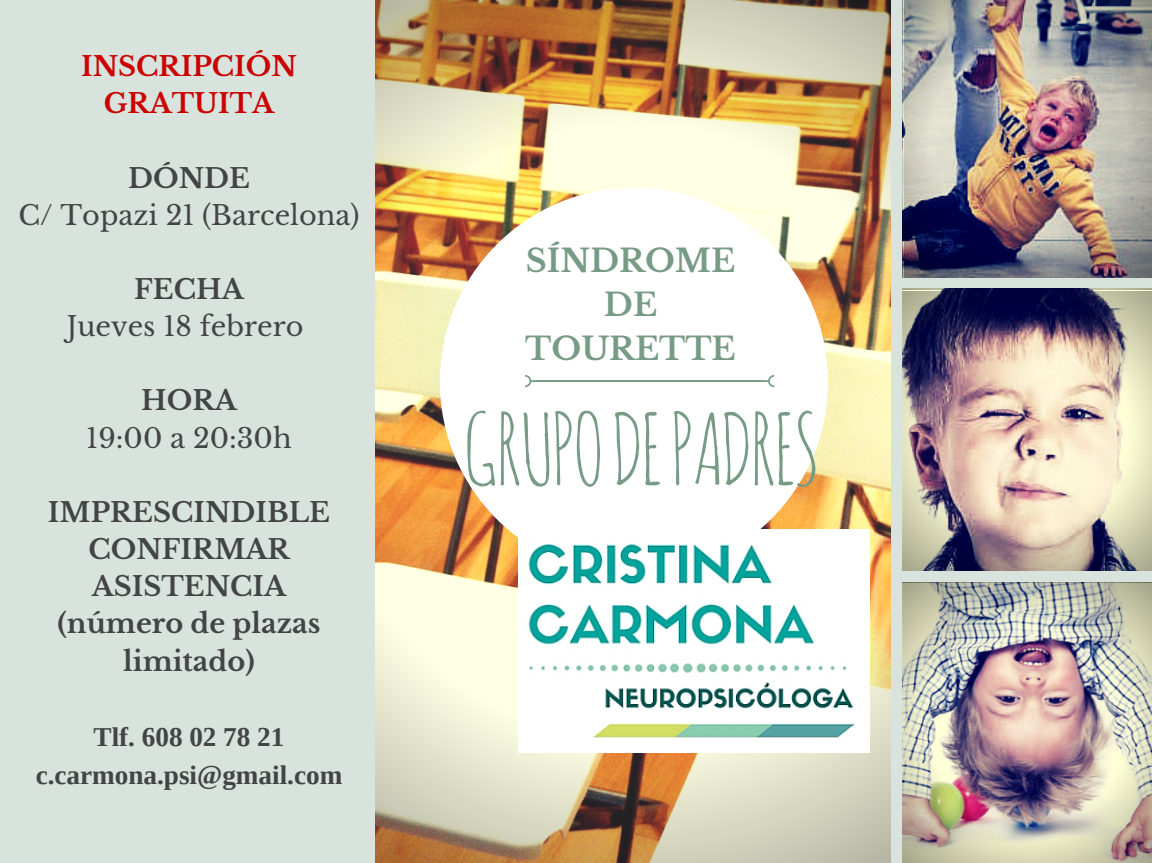
<style>
.page{position:relative;width:1152px;height:863px;background:#fff}
.page>*{position:absolute;margin:0;border:0;box-sizing:border-box;transform-origin:0 0}
.t1{font:96.6px "Amatic SC";letter-spacing:-.04em;color:#789b86}
.t2{font:700 31.65px/43.8px "Libre Baskerville";color:#789b86;text-align:center}
.t3{font:700 27.15px/37.2px "Libre Baskerville";color:#434446;text-align:center}
.t4{font:27.15px "Libre Baskerville";color:#434446}
.t5{font:700 27.15px/38.2px "Tinos";color:#434446;text-align:center}
.t6{font:700 27.15px/37.2px "Libre Baskerville";color:#c00;text-align:center}
</style>
<div class="page">
<div style="left:0;top:0;width:1152px;height:862px;background:#d9e3dd"></div>
<img style="left:376px;top:0;width:515px;height:862px">
<img style="left:902px;top:0;width:250px;height:278px">
<img style="left:902px;top:289px;width:250px;height:281px">
<img style="left:902px;top:582px;width:250px;height:280px">
<div style="left:440px;top:188px;width:388px;height:388px;background:#fff;border-radius:50%"></div>
<hr style="left:537px;top:380px;width:225px;height:2px;background:#789b86">
<svg style="left:762px;top:375px;width:12px;height:12px"></svg>
<svg style="left:525px;top:375px;width:12px;height:12px"></svg>
<img style="left:519px;top:530px;width:351px;height:222px">
<p class="t6" style="left:81px;top:48px;width:217px">INSCRIPCIÓN<br>GRATUITA</p>
<p class="t3" style="left:128px;top:159px;width:123px">DÓNDE</p>
<p class="t4" style="left:18px;top:198px;width:343px">C/ Topazi 21 (Barcelona)</p>
<p class="t3" style="left:134px;top:271px;width:111px">FECHA</p>
<p class="t4" style="left:67px;top:310px;width:238px">Jueves 18 febrero</p>
<p class="t3" style="left:141px;top:382px;width:97px">HORA</p>
<p class="t4" style="left:86px;top:421px;width:207px">19:00 a 20:30h</p>
<p class="t3" style="left:48px;top:494px;width:284px">IMPRESCINDIBLE<br>CONFIRMAR<br>ASISTENCIA (número de plazas limitado)</p>
<p class="t5" style="left:36px;top:717px;width:308px">Tlf. 608 02 78 21 c.carmona.psi@gmail.com</p>
<p class="t2" style="left:525px;top:239px;width:212px">SÍNDROME<br>DE<br>TOURETTE</p>
<h1 class="t1" style="left:463px;top:386px;width:358px">GRUPODEPADRES</h1>
</div>
